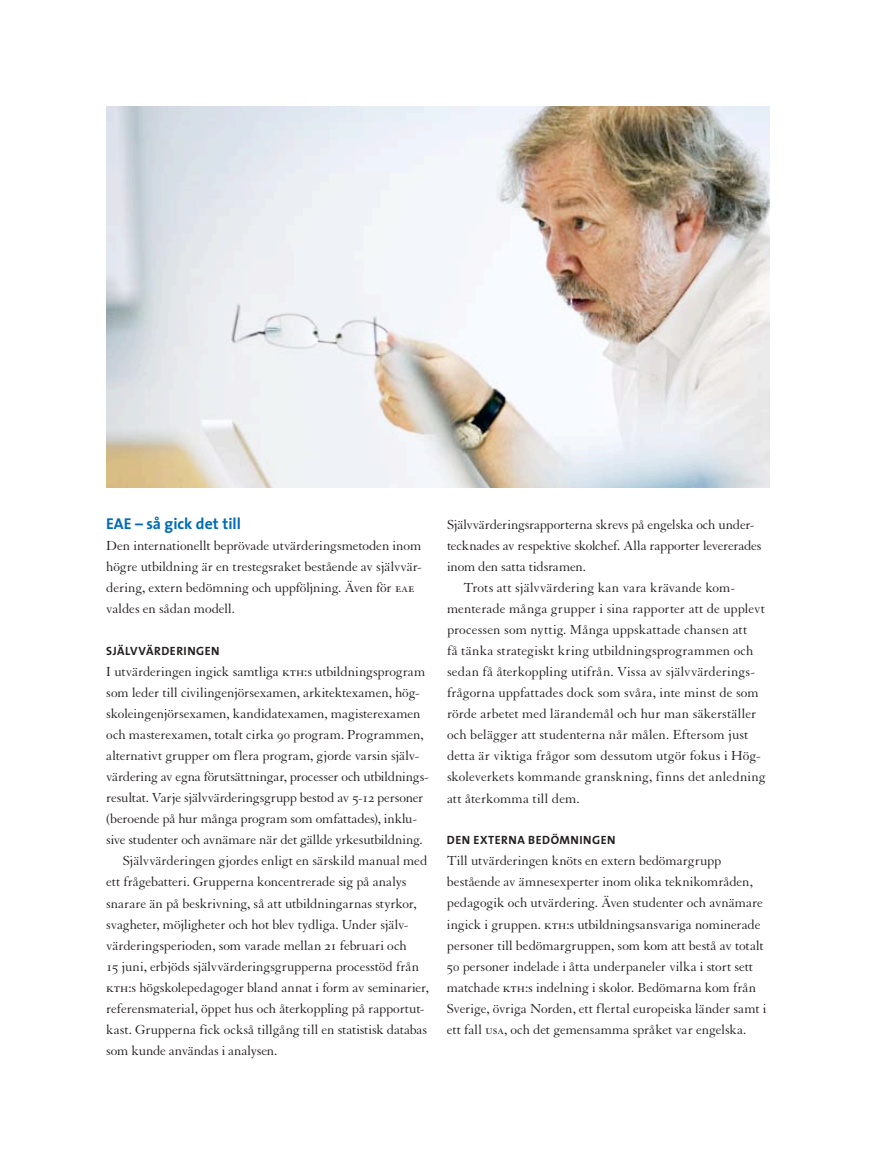
<style>
.page{position:relative;width:893px;height:1149px;background:#fff}
.page>*{position:absolute;margin:0;border:0;box-sizing:border-box;transform-origin:0 0}
.t1{font:700 15.75px "The Sans";color:#006cb7}
.t2{font:14.25px/21px "Granjon";letter-spacing:-.01em;color:#231f20}
.t3{font:700 12px "The Sans";letter-spacing:.045em;color:#231f20}
.s1{font-family:"Granjon SC"}
</style>
<div class="page">
<img style="left:106px;top:106px;width:664px;height:381px">
<p class="t1" style="left:106px;top:510px;width:136px">EAE – SÅ GICK DET TILL</p>
<p class="t2" style="left:106px;top:535px;width:317px">Den internationellt beprövade utvärderingsmetoden inom högre utbildning är en trestegsraket bestående av självvär&shy;dering, extern bedömning och uppföljning. Även för <span class="s1">eae </span>valdes en sådan modell.</p>
<p class="t3" style="left:106px;top:641px;width:115px">SJÄLVVÄRDERINGEN</p>
<p class="t2" style="left:106px;top:661px;width:321px">I utvärderingen ingick samtliga <span class="s1">kth</span>:s utbildningsprogram</p>
<p class="t2" style="left:106px;top:682px;width:315px">som leder till civilingenjörsexamen, arkitektexamen, hög-</p>
<p class="t2" style="left:106px;top:703px;width:316px">skoleingenjörsexamen, kandidatexamen, magisterexamen</p>
<p class="t2" style="left:106px;top:724px;width:319px">och masterexamen, totalt cirka <span class="s1">90</span> program. Programmen,</p>
<p class="t2" style="left:106px;top:745px;width:315px">alternativt grupper om flera program, gjorde varsin själv-</p>
<p class="t2" style="left:106px;top:766px;width:324px">värdering av egna förutsättningar, processer och utbildnings-</p>
<p class="t2" style="left:106px;top:787px;width:319px">resultat. Varje självvärderingsgrupp bestod av <span class="s1">5-12</span> personer</p>
<p class="t2" style="left:106px;top:808px;width:312px">(beroende på hur många program som omfattades), inklu-</p>
<p class="t2" style="left:106px;top:829px;width:318px">sive studenter och avnämare när det gällde yrkesutbildning.</p>
<p class="t2" style="left:123px;top:850px;width:306px">Självvärderingen gjordes enligt en särskild manual med</p>
<p class="t2" style="left:106px;top:871px;width:302px">ett frågebatteri. Grupperna koncentrerade sig på analys</p>
<p class="t2" style="left:106px;top:892px;width:312px">snarare än på beskrivning, så att utbildningarnas styrkor,</p>
<p class="t2" style="left:106px;top:913px;width:304px">svagheter, möjligheter och hot blev tydliga. Under själv-</p>
<p class="t2" style="left:106px;top:934px;width:302px">värderingsperioden, som varade mellan <span class="s1">21</span> februari och</p>
<p class="t2" style="left:106px;top:955px;width:314px"><span class="s1">15</span> juni, erbjöds självvärderingsgrupperna processtöd från</p>
<p class="t2" style="left:106px;top:976px;width:324px"><span class="s1">kth</span>:s högskolepedagoger bland annat i form av seminarier,</p>
<p class="t2" style="left:106px;top:997px;width:320px">referensmaterial, öppet hus och återkoppling på rapportut-</p>
<p class="t2" style="left:106px;top:1018px;width:322px">kast. Grupperna fick också tillgång till en statistisk databas</p>
<p class="t2" style="left:106px;top:1039px;width:173px">som kunde användas i analysen.</p>
<p class="t2" style="left:447px;top:514px;width:309px">Självvärderingsrapporterna skrevs på engelska och under-</p>
<p class="t2" style="left:447px;top:535px;width:316px">tecknades av respektive skolchef. Alla rapporter levererades</p>
<p class="t2" style="left:447px;top:556px;width:140px">inom den satta tidsramen.</p>
<p class="t2" style="left:463px;top:577px;width:273px">Trots att självvärdering kan vara krävande kom-</p>
<p class="t2" style="left:447px;top:598px;width:320px">menterade många grupper i sina rapporter att de upplevt</p>
<p class="t2" style="left:447px;top:619px;width:302px">processen som nyttig. Många uppskattade chansen att</p>
<p class="t2" style="left:447px;top:640px;width:308px">få tänka strategiskt kring utbildningsprogrammen och</p>
<p class="t2" style="left:447px;top:661px;width:310px">sedan få återkoppling utifrån. Vissa av självvärderings-</p>
<p class="t2" style="left:447px;top:682px;width:313px">frågorna uppfattades dock som svåra, inte minst de som</p>
<p class="t2" style="left:447px;top:703px;width:311px">rörde arbetet med lärandemål och hur man säkerställer</p>
<p class="t2" style="left:447px;top:724px;width:303px">och belägger att studenterna når målen. Eftersom just</p>
<p class="t2" style="left:447px;top:745px;width:315px">detta är viktiga frågor som dessutom utgör fokus i Hög-</p>
<p class="t2" style="left:447px;top:766px;width:320px">skoleverkets kommande granskning, finns det anledning</p>
<p class="t2" style="left:447px;top:787px;width:134px">att återkomma till dem.</p>
<p class="t3" style="left:447px;top:830px;width:170px">DEN EXTERNA BEDÖMNINGEN</p>
<p class="t2" style="left:447px;top:850px;width:321px">Till utvärderingen knöts en extern bedömargrupp bestående av ämnesexperter inom olika teknikområden, pedagogik och utvärdering. Även studenter och avnämare ingick i gruppen. <span class="s1">kth</span>:s utbildningsansvariga nominerade personer till bedömargruppen, som kom att bestå av totalt <span class="s1">50</span> personer indelade i åtta underpaneler vilka i stort sett matchade <span class="s1">kth</span>:s indelning i skolor. Bedömarna kom från Sverige, övriga Norden, ett flertal europeiska länder samt i ett fall <span class="s1">usa</span>, och det gemensamma språket var engelska.</p>
</div>
